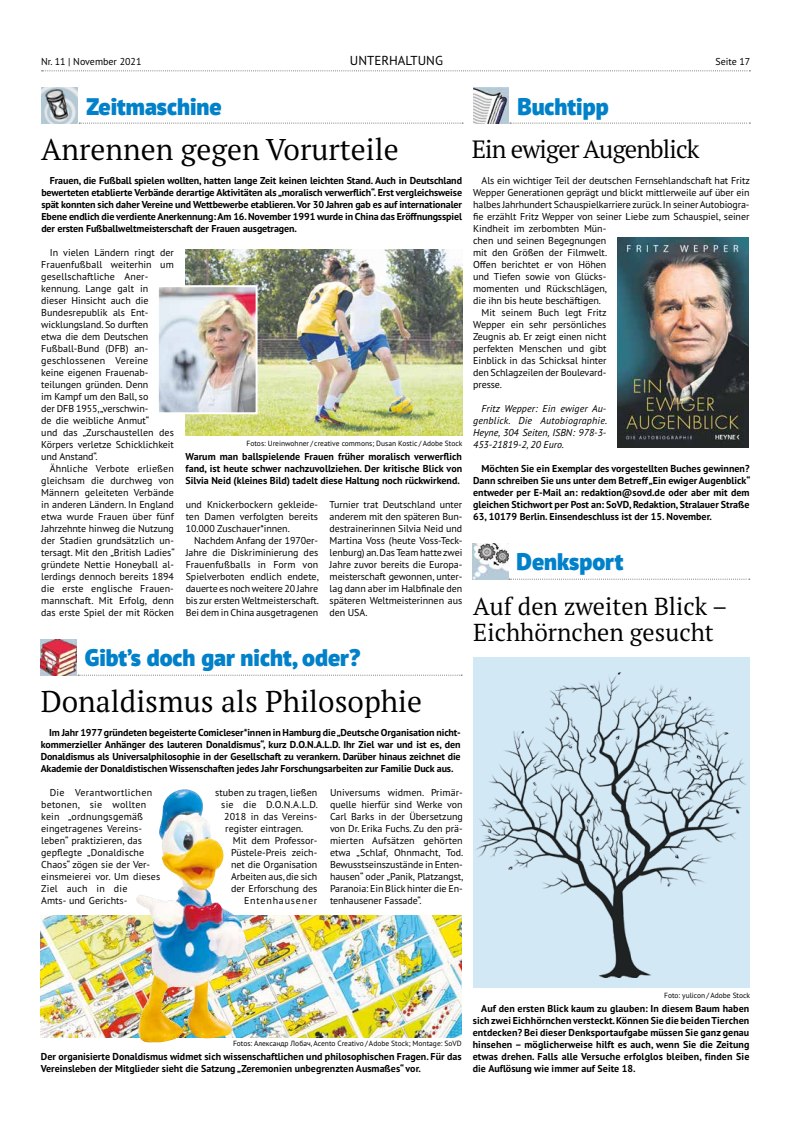
<style>
.page{position:relative;width:791px;height:1134px;background:#fff}
.page>*{position:absolute;margin:0;border:0;box-sizing:border-box;transform-origin:0 0}
.t1{font:30px "PT Serif Pro";color:#000}
.t2{font:25px "PT Serif Pro";letter-spacing:-.035em;color:#000}
.t3{font:24.5px/26px "PT Serif Pro";color:#000}
.t4{font:900 24px "PT Sans Pro";color:#0081c9}
.t5{font:13px "PT Sans Pro";color:#000}
.t6{font:10px/12px "PT Sans Pro";letter-spacing:-.005em;color:#000;text-align:justify}
.t7{font:700 10px/12px "PT Sans Pro";color:#000;text-align:justify}
.t8{font:italic 10px/12px "PT Sans Pro";color:#000;text-align:justify}
.t9{font:10px "PT Sans Pro";letter-spacing:.08em;color:#000}
.t10{font:7.5px "PT Sans Pro";color:#000}
</style>
<div class="page">
<svg style="left:79px;top:123px;width:384px;height:1px"></svg>
<img style="left:42px;top:88px;width:36px;height:36px">
<img style="left:41px;top:640px;width:36px;height:36px">
<svg style="left:78px;top:675px;width:384px;height:1px"></svg>
<svg style="left:510px;top:123px;width:240px;height:1px"></svg>
<img style="left:473px;top:88px;width:36px;height:36px">
<img style="left:473px;top:544px;width:35px;height:36px">
<svg style="left:509px;top:579px;width:241px;height:1px"></svg>
<img style="left:41px;top:916px;width:421px;height:122px">
<img style="left:618px;top:238px;width:131px;height:210px">
<img style="left:185px;top:249px;width:277px;height:187px">
<img style="left:160px;top:288px;width:95px;height:123px">
<div style="left:157px;top:285px;width:101px;height:129px;border:2px solid #fff"></div>
<div style="left:473px;top:657px;width:277px;height:331px;background:#d2e8f5"></div>
<img style="left:475px;top:673px;width:271px;height:305px">
<img style="left:135px;top:789px;width:111px;height:253px">
<svg style="left:42px;top:70px;width:708px;height:1px"></svg>
<p class="t6" style="left:41px;top:55px;width:102px">Nr. 11 | November 2021</p>
<h3 class="t5" style="left:350px;top:52px;width:95px">UNTERHALTUNG</h3>
<p class="t6" style="left:715px;top:55px;width:36px">Seite 17</p>
<h3 class="t4" style="left:86px;top:90px;width:137px">Zeitmaschine</h3>
<h1 class="t1" style="left:41px;top:130px;width:359px">Anrennen gegen Vorurteile</h1>
<p class="t7" style="left:41px;top:174px;width:422px;text-indent:8px">Frauen, die Fußball spielen wollten, hatten lange Zeit keinen leichten Stand. Auch in Deutschland bewerteten etablierte Verbände derartige Aktivitäten als „moralisch verwerflich“. Erst vergleichsweise spät konnten sich daher Vereine und Wettbewerbe etablieren. Vor 30 Jahren gab es auf internationaler Ebene endlich die verdiente Anerkennung: Am 16. November 1991 wurde in China das Eröffnungsspiel der ersten Fußballweltmeisterschaft der Frauen ausgetragen.</p>
<p class="t6" style="left:41px;top:246px;width:134px;text-align:left;text-indent:8px">In vielen Ländern ringt der<br>Frauenfußball weiterhin um gesellschaftliche Aner&shy;kennung. Lange galt in dieser Hinsicht auch die<br>Bundesrepublik als Ent&shy;wicklungsland. So durften<br>etwa die dem Deutschen<br>Fußball-Bund (DFB) an&shy;geschlossenen Vereine<br>keine eigenen Frauenab&shy;teilungen gründen. Denn<br>im Kampf um den Ball, so<br>der DFB 1955,„verschwin-<br>de die weibliche Anmut“<br>und das „Zurschaustellen des<br>Körpers verletze Schicklichkeit und Anstand“.</p>
<p class="t6" style="left:41px;top:462px;width:135px;text-indent:8px">Ähnliche Verbote erließen gleichsam die durchweg von Männern geleiteten Verbände in anderen Ländern. In England etwa wurde Frauen über fünf Jahrzehnte hinweg die Nutzung der Stadien grundsätzlich un&shy;tersagt. Mit den „British Ladies“ gründete Nettie Honeyball al&shy;lerdings dennoch bereits 1894 die erste englische Frauen&shy;mannschaft. Mit Erfolg, denn das erste Spiel der mit Röcken</p>
<p class="t10" style="left:247px;top:438px;width:217px">Fotos: Ureinwohner / creative commons; Dusan Kostic / Adobe Stock</p>
<p class="t7" style="left:185px;top:450px;width:278px">Warum man ballspielende Frauen früher moralisch verwerflich fand, ist heute schwer nachzuvollziehen. Der kritische Blick von Silvia Neid (kleines Bild) tadelt diese Haltung noch rückwirkend.</p>
<p class="t6" style="left:186px;top:498px;width:134px">und Knickerbockern gekleide&shy;ten Damen verfolgten bereits 10.000 Zuschauer*innen.</p>
<p class="t6" style="left:186px;top:534px;width:135px;text-indent:8px">Nachdem Anfang der 1970er-Jahre die Diskriminierung des Frauenfußballs in Form von Spielverboten endlich endete, dauerte es noch weitere 20 Jahre bis zur ersten Weltmeisterschaft.<br>Bei dem in China ausgetragenen</p>
<p class="t6" style="left:330px;top:498px;width:134px">Turnier trat Deutschland unter anderem mit den späteren Bun&shy;destrainerinnen Silvia Neid und Martina Voss (heute Voss-Teck&shy;lenburg) an. Das Team hatte zwei Jahre zuvor bereits die Europa&shy;meisterschaft gewonnen, unter&shy;lag dann aber im Halbfinale den späteren Weltmeisterinnen aus den USA.</p>
<h3 class="t4" style="left:85px;top:642px;width:277px">Gibt’s doch gar nicht, oder?</h3>
<h1 class="t1" style="left:41px;top:682px;width:383px">Donaldismus als Philosophie</h1>
<p class="t7" style="left:41px;top:726px;width:422px;text-indent:8px">Im Jahr 1977 gründeten begeisterte Comicleser*innen in Hamburg die „Deutsche Organisation nicht&shy;kommerzieller Anhänger des lauteren Donaldismus“, kurz D.O.N.A.L.D. Ihr Ziel war und ist es, den Donaldismus als Universalphilosophie in der Gesellschaft zu verankern. Darüber hinaus zeichnet die Akademie der Donaldistischen Wissenschaften jedes Jahr Forschungsarbeiten zur Familie Duck aus.</p>
<p class="t6" style="left:41px;top:786px;width:121px;text-align:left;text-indent:8px">Die Verantwortlichen betonen, sie wollten kein „ordnungsgemäß eingetragenes Vereins&shy;leben“ praktizieren, das gepflegte „Donaldische<br>Chaos“ zögen sie der Ver&shy;einsmeierei vor. Um dieses<br>Ziel auch in die<br>Amts- und Gerichts-</p>
<p class="t6" style="left:215px;top:786px;width:103px">stuben zu tragen, ließen</p>
<p class="t6" style="left:221px;top:798px;width:98px">sie die D.O.N.A.L.D.</p>
<p class="t6" style="left:224px;top:810px;width:94px">2018 in das Vereins-</p>
<p class="t6" style="left:225px;top:822px;width:80px">register eintragen.</p>
<p class="t6" style="left:233px;top:834px;width:86px">Mit dem Professor-</p>
<p class="t6" style="left:231px;top:846px;width:88px">Püstele-Preis zeich-</p>
<p class="t6" style="left:231px;top:858px;width:88px">net die Organisation</p>
<p class="t6" style="left:231px;top:870px;width:88px">Arbeiten aus, die sich</p>
<p class="t6" style="left:231px;top:882px;width:88px">der Erforschung des</p>
<p class="t9" style="left:244px;top:894px;width:75px">Entenhausener</p>
<p class="t6" style="left:330px;top:786px;width:135px">Universums widmen. Primär&shy;quelle hierfür sind Werke von Carl Barks in der Übersetzung von Dr. Erika Fuchs. Zu den prä&shy;mierten Aufsätzen gehörten etwa „Schlaf, Ohnmacht, Tod.<br>Bewusstseinszustände in Enten&shy;hausen“ oder „Panik, Platzangst, Paranoia: Ein Blick hinter die En&shy;tenhausener Fassade“.</p>
<h3 class="t4" style="left:517px;top:91px;width:93px">Buchtipp</h3>
<h2 class="t2" style="left:472px;top:132px;width:229px">Ein ewiger Augenblick</h2>
<p class="t6" style="left:482px;top:174px;width:270px">Als ein wichtiger Teil der deutschen Fernsehlandschaft hat Fritz</p>
<p class="t6" style="left:473px;top:186px;width:278px">Wepper Generationen geprägt und blickt mittlerweile auf über ein</p>
<p class="t6" style="left:473px;top:198px;width:278px">halbes Jahrhundert Schauspielkarriere zurück. In seiner Autobiogra-</p>
<p class="t6" style="left:473px;top:210px;width:278px">fie erzählt Fritz Wepper von seiner Liebe zum Schauspiel, seiner</p>
<p class="t6" style="left:473px;top:222px;width:135px">Kindheit im zerbombten Mün-</p>
<p class="t6" style="left:473px;top:234px;width:135px">chen und seinen Begegnungen</p>
<p class="t6" style="left:473px;top:246px;width:136px">mit den Größen der Filmwelt.</p>
<p class="t6" style="left:473px;top:258px;width:135px">Offen berichtet er von Höhen</p>
<p class="t6" style="left:473px;top:270px;width:135px">und Tiefen sowie von Glücks-</p>
<p class="t6" style="left:473px;top:282px;width:136px">momenten und Rückschlägen,</p>
<p class="t6" style="left:473px;top:294px;width:129px">die ihn bis heute beschäftigen.</p>
<p class="t6" style="left:482px;top:306px;width:127px">Mit seinem Buch legt Fritz</p>
<p class="t6" style="left:473px;top:318px;width:135px">Wepper ein sehr persönliches</p>
<p class="t6" style="left:473px;top:330px;width:135px">Zeugnis ab. Er zeigt einen nicht</p>
<p class="t6" style="left:473px;top:342px;width:135px">perfekten Menschen und gibt</p>
<p class="t6" style="left:473px;top:354px;width:135px">Einblick in das Schicksal hinter</p>
<p class="t6" style="left:473px;top:366px;width:135px">den Schlagzeilen der Boulevard-</p>
<p class="t6" style="left:473px;top:378px;width:30px">presse.</p>
<p class="t8" style="left:473px;top:402px;width:136px;text-indent:8px">Fritz Wepper: Ein ewiger Au&shy;genblick. Die Autobiographie.<br>Heyne, 304 Seiten, ISBN: 978-3- 453-21819-2, 20 Euro.</p>
<p class="t7" style="left:473px;top:462px;width:279px;text-indent:8px">Möchten Sie ein Exemplar des vorgestellten Buches gewinnen?<br>Dann schreiben Sie uns unter dem Betreff „Ein ewiger Augenblick“ entweder per E-Mail an: redaktion@sovd.de oder aber mit dem gleichen Stichwort per Post an: SoVD, Redaktion, Stralauer Straße 63, 10179 Berlin. Einsendeschluss ist der 15. November.</p>
<h3 class="t4" style="left:517px;top:546px;width:108px">Denksport</h3>
<h3 class="t3" style="left:473px;top:593px;width:256px">Auf den zweiten Blick –<br>Eichhörnchen gesucht</h3>
<p class="t10" style="left:233px;top:1038px;width:230px">Fotos: Александр Лобач, Acento Creativo / Adobe Stock; Montage: SoVD</p>
<p class="t7" style="left:41px;top:1050px;width:422px">Der organisierte Donaldismus widmet sich wissenschaftlichen und philosophischen Fragen. Für das<br>Vereinsleben der Mitglieder sieht die Satzung „Zeremonien unbegrenzten Ausmaßes“ vor.</p>
<p class="t10" style="left:664px;top:990px;width:87px">Foto: yulicon / Adobe Stock</p>
<p class="t7" style="left:473px;top:1002px;width:278px;text-indent:8px">Auf den ersten Blick kaum zu glauben: In diesem Baum haben sich zwei Eichhörnchen versteckt. Können Sie die beiden Tierchen entdecken? Bei dieser Denksportaufgabe müssen Sie ganz genau hinsehen – möglicherweise hilft es auch, wenn Sie die Zeitung etwas drehen. Falls alle Versuche erfolglos bleiben, finden Sie die Auflösung wie immer auf Seite 18.</p>
</div>
